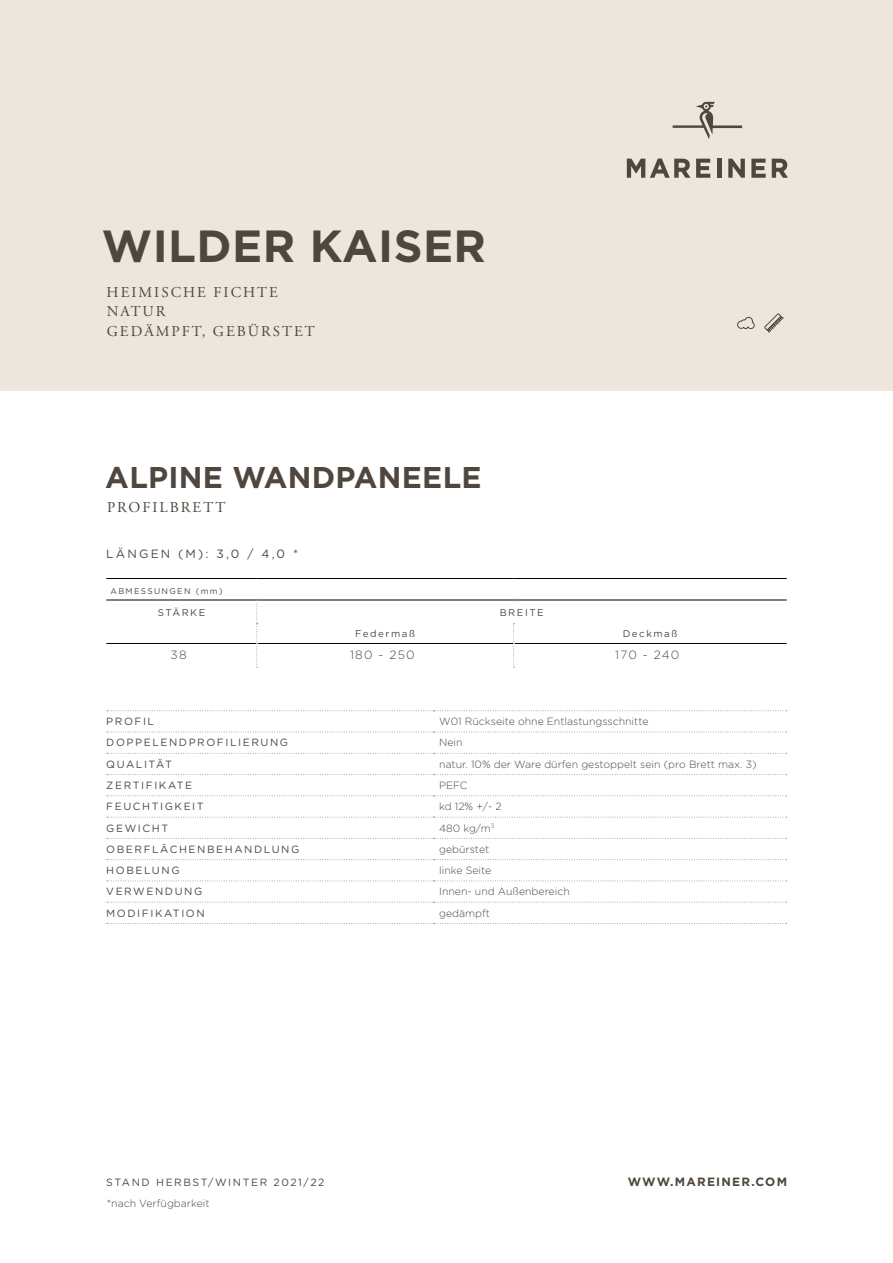
<style>
.page{position:relative;width:893px;height:1263px;background:#fff}
.page>*{position:absolute;margin:0;border:0;box-sizing:border-box;transform-origin:0 0}
.t1{font:700 45px "Gotham";letter-spacing:.01em;color:#4f473e}
.t2{font:700 30px "Gotham";letter-spacing:.01em;color:#4f473e}
.t3{font:15px/19.5px "Adobe Garamond Pro";letter-spacing:.135em;color:#4f473e}
.t4{font:12px "Gotham Rounded";letter-spacing:.18em;color:#4f473e}
.t5{font:700 12px "Gotham";letter-spacing:.1em;color:#4f473e}
.t6{font:300 12px "Gotham Rounded";letter-spacing:.1em;color:#4f473e}
.t7{font:300 10.5px "Gotham Rounded";color:#4f473e}
.t8{font:10.5px "Gotham Rounded";letter-spacing:.15em;color:#4f473e}
.t9{font:9.75px "Gotham Rounded";letter-spacing:.16em;color:#4f473e}
.t10{font:8.25px "Gotham Rounded";letter-spacing:.16em;color:#4f473e}
</style>
<div class="page">
<div style="left:0;top:0;width:893px;height:391px;background:#ece6dd"></div>
<svg style="left:696px;top:159px;width:14px;height:19px"></svg>
<hr style="left:717px;top:159px;width:4px;height:19px;background:#4f473e">
<svg style="left:728px;top:159px;width:17px;height:19px"></svg>
<svg style="left:751px;top:159px;width:15px;height:19px"></svg>
<svg style="left:627px;top:158px;width:63px;height:20px"></svg>
<svg style="left:772px;top:159px;width:16px;height:19px"></svg>
<svg style="left:673px;top:102px;width:69px;height:37px"></svg>
<hr style="left:106px;top:643px;width:150px;height:1px;background:#000">
<hr style="left:257px;top:643px;width:256px;height:1px;background:#000">
<hr style="left:514px;top:643px;width:273px;height:1px;background:#000">
<hr style="left:106px;top:600px;width:151px;height:1px;background:#000">
<hr style="left:257px;top:600px;width:257px;height:1px;background:#000">
<hr style="left:514px;top:600px;width:273px;height:1px;background:#000">
<hr style="left:106px;top:578px;width:151px;height:1px;background:#000">
<hr style="left:257px;top:578px;width:257px;height:1px;background:#000">
<hr style="left:514px;top:578px;width:273px;height:1px;background:#000">
<svg style="left:256px;top:600px;width:2px;height:68px"></svg>
<svg style="left:513px;top:623px;width:2px;height:45px"></svg>
<svg style="left:107px;top:710px;width:680px;height:1px"></svg>
<svg style="left:107px;top:732px;width:680px;height:1px"></svg>
<svg style="left:107px;top:753px;width:680px;height:1px"></svg>
<svg style="left:107px;top:774px;width:680px;height:1px"></svg>
<svg style="left:107px;top:795px;width:680px;height:1px"></svg>
<svg style="left:107px;top:817px;width:680px;height:1px"></svg>
<svg style="left:107px;top:838px;width:680px;height:1px"></svg>
<svg style="left:107px;top:859px;width:680px;height:1px"></svg>
<svg style="left:107px;top:880px;width:680px;height:1px"></svg>
<svg style="left:107px;top:902px;width:680px;height:1px"></svg>
<svg style="left:107px;top:923px;width:680px;height:1px"></svg>
<svg style="left:764px;top:313px;width:20px;height:20px"></svg>
<svg style="left:737px;top:316px;width:18px;height:14px"></svg>
<h1 class="t1" style="left:102px;top:220px;width:386px">WILDER KAISER</h1>
<h3 class="t3" style="left:107px;top:283px;width:210px">HEIMISCHE FICHTE<br>NATUR<br>GEDÄMPFT, GEBÜRSTET</h3>
<h2 class="t2" style="left:105px;top:460px;width:378px">ALPINE WANDPANEELE</h2>
<h3 class="t3" style="left:107px;top:498px;width:120px">PROFILBRETT</h3>
<p class="t4" style="left:106px;top:545px;width:193px">LÄNGEN (M): 3,0 / 4,0 *</p>
<p class="t10" style="left:111px;top:585px;width:114px">ABMESSUNGEN (mm)</p>
<p class="t9" style="left:158px;top:606px;width:49px">STÄRKE</p>
<p class="t9" style="left:500px;top:606px;width:46px">BREITE</p>
<p class="t9" style="left:355px;top:627px;width:62px">Federmaß</p>
<p class="t9" style="left:623px;top:627px;width:56px">Deckmaß</p>
<p class="t6" style="left:170px;top:647px;width:18px">38</p>
<p class="t6" style="left:350px;top:647px;width:66px">180 - 250</p>
<p class="t6" style="left:615px;top:647px;width:66px">170 - 240</p>
<p class="t8" style="left:106px;top:714px;width:49px">PROFIL</p>
<p class="t7" style="left:439px;top:714px;width:211px">W01 Rückseite ohne Entlastungsschnitte</p>
<p class="t8" style="left:106px;top:735px;width:183px">DOPPELENDPROFILIERUNG</p>
<p class="t7" style="left:439px;top:736px;width:25px">Nein</p>
<p class="t8" style="left:106px;top:757px;width:67px">QUALITÄT</p>
<p class="t7" style="left:439px;top:757px;width:319px">natur. 10% der Ware dürfen gestoppelt sein (pro Brett max. 3)</p>
<p class="t8" style="left:106px;top:778px;width:88px">ZERTIFIKATE</p>
<p class="t7" style="left:439px;top:778px;width:30px">PEFC</p>
<p class="t8" style="left:106px;top:799px;width:99px">FEUCHTIGKEIT</p>
<p class="t7" style="left:439px;top:799px;width:64px">kd 12% +/- 2</p>
<p class="t8" style="left:106px;top:821px;width:63px">GEWICHT</p>
<p class="t7" style="left:439px;top:821px;width:57px">480 kg/m<sup>3</sup></p>
<p class="t8" style="left:106px;top:842px;width:195px">OBERFLÄCHENBEHANDLUNG</p>
<p class="t7" style="left:439px;top:842px;width:52px">gebürstet</p>
<p class="t8" style="left:106px;top:863px;width:75px">HOBELUNG</p>
<p class="t7" style="left:439px;top:863px;width:54px">linke Seite</p>
<p class="t8" style="left:106px;top:884px;width:98px">VERWENDUNG</p>
<p class="t7" style="left:439px;top:884px;width:132px">Innen- und Außenbereich</p>
<p class="t8" style="left:106px;top:906px;width:100px">MODIFIKATION</p>
<p class="t7" style="left:439px;top:906px;width:52px">gedämpft</p>
<p class="t8" style="left:106px;top:1175px;width:220px">STAND HERBST/WINTER 2021/22</p>
<p class="t5" style="left:628px;top:1175px;width:161px">WWW.MAREINER.COM</p>
<p class="t7" style="left:107px;top:1196px;width:104px">*nach Verfügbarkeit</p>
</div>
